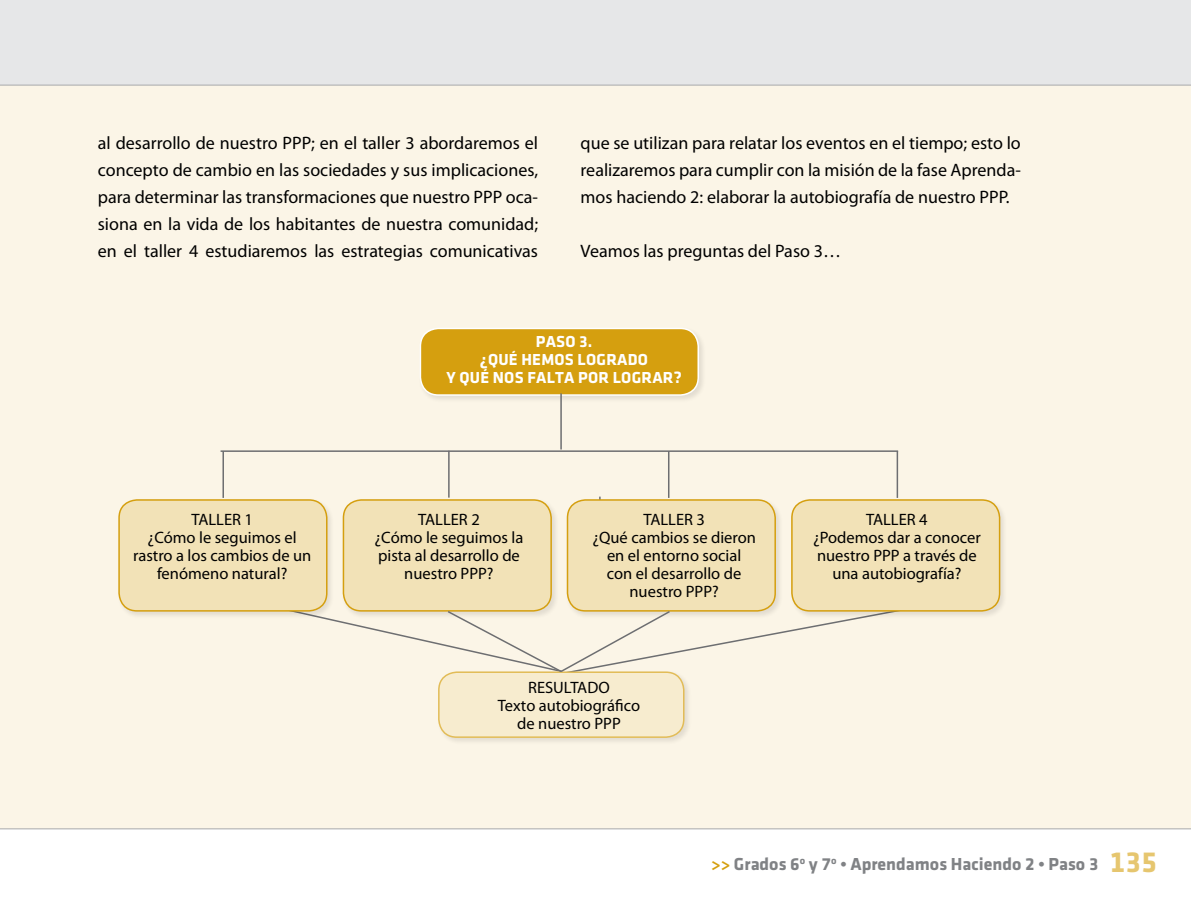
<style>
.page{position:relative;width:1191px;height:915px;background:#fff}
.page>*{position:absolute;margin:0;border:0;box-sizing:border-box;transform-origin:0 0}
.t1{font:18px/27px "Myriad Pro";color:#000;text-align:justify}
.t2{font:700 18px "Klavika";color:#808285}
.t3{font:16.5px/18px "Myriad Pro";color:#000;text-align:center}
.t4{font:700 16.5px/18px "Klavika";letter-spacing:.015em;color:#fff;text-align:center}
.s1{color:#d59f0f}
.s2{font-size:30px;color:#e6c66f}
</style>
<div class="page">
<div style="left:0;top:0;width:1191px;height:85px;background:#e6e7e8"></div>
<div style="left:0;top:85px;width:1191px;height:743px;background:#fbf5e7"></div>
<div style="left:418px;top:326px;width:288px;height:77px;background:#000;opacity:.1"></div>
<div style="left:420px;top:328px;width:278px;height:67px;background:#d59f0f;border-radius:18px"></div>
<div style="left:420px;top:327px;width:279px;height:68px;border:2px solid #fff;border-radius:18px"></div>
<hr style="left:599px;top:496px;width:1px;height:94px;background:#6d6e71">
<div style="left:117px;top:497px;width:218px;height:121px;background:#000;opacity:.1"></div>
<div style="left:119px;top:500px;width:208px;height:110px;background:#f2e2b7;border-radius:18px"></div>
<div style="left:118px;top:499px;width:209px;height:112px;border:2px solid #d59f0f;border-radius:18px"></div>
<div style="left:341px;top:497px;width:218px;height:121px;background:#000;opacity:.1"></div>
<div style="left:343px;top:500px;width:208px;height:110px;background:#f2e2b7;border-radius:18px"></div>
<div style="left:343px;top:499px;width:209px;height:112px;border:2px solid #d59f0f;border-radius:18px"></div>
<div style="left:565px;top:497px;width:218px;height:121px;background:#000;opacity:.1"></div>
<div style="left:567px;top:500px;width:208px;height:110px;background:#f2e2b7;border-radius:18px"></div>
<div style="left:567px;top:499px;width:209px;height:112px;border:2px solid #d59f0f;border-radius:18px"></div>
<div style="left:790px;top:497px;width:218px;height:121px;background:#000;opacity:.1"></div>
<div style="left:792px;top:500px;width:207px;height:110px;background:#f2e2b7;border-radius:18px"></div>
<div style="left:791px;top:499px;width:209px;height:112px;border:2px solid #d59f0f;border-radius:18px"></div>
<div style="left:437px;top:670px;width:255px;height:75px;background:#000;opacity:.1"></div>
<div style="left:439px;top:672px;width:245px;height:64px;background:#f7eccf;border-radius:18px"></div>
<div style="left:438px;top:671px;width:246px;height:66px;border:2px solid #e2bc57;border-radius:18px"></div>
<svg style="left:252px;top:599px;width:695px;height:76px;background:#f4ecd7"></svg>
<hr style="left:560px;top:393px;width:2px;height:56px;background:#6d6e71">
<hr style="left:668px;top:451px;width:1px;height:46px;background:#6d6e71">
<hr style="left:896px;top:451px;width:2px;height:46px;background:#6d6e71">
<hr style="left:222px;top:451px;width:2px;height:46px;background:#6d6e71">
<hr style="left:220px;top:450px;width:678px;height:2px;background:#6d6e71">
<hr style="left:448px;top:450px;width:1px;height:47px;background:#6d6e71">
<p class="t1" style="left:98px;top:129px;width:442px">al desarrollo de nuestro PPP; en el taller 3 abordaremos el concepto de cambio en las sociedades y sus implicaciones, para determinar las transformaciones que nuestro PPP oca&shy;siona en la vida de los habitantes de nuestra comunidad; en el taller 4 estudiaremos las estrategias comunicativas</p>
<p class="t1" style="left:580px;top:129px;width:442px">que se utilizan para relatar los eventos en el tiempo; esto lo realizaremos para cumplir con la misión de la fase Aprenda&shy;mos haciendo 2: elaborar la autobiografía de nuestro PPP.</p>
<p class="t1" style="left:580px;top:237px;width:262px">Veamos las preguntas del Paso 3…</p>
<p class="t4" style="left:446px;top:332px;width:237px">PASO 3.<br>¿QUÉ HEMOS LOGRADO<br>Y QUÉ NOS FALTA POR LOGRAR?</p>
<p class="t3" style="left:133px;top:510px;width:180px">TALLER 1<br>¿Cómo le seguimos el rastro a los cambios de un fenómeno natural?</p>
<p class="t3" style="left:374px;top:510px;width:150px">TALLER 2<br>¿Cómo le seguimos la pista al desarrollo de nuestro PPP?</p>
<p class="t3" style="left:592px;top:510px;width:165px">TALLER 3<br>¿Qué cambios se dieron en el entorno social con el desarrollo de nuestro PPP?</p>
<p class="t3" style="left:813px;top:510px;width:169px">TALLER 4<br>¿Podemos dar a conocer nuestro PPP a través de una autobiografía?</p>
<p class="t3" style="left:498px;top:678px;width:144px">RESULTADO<br>Texto autobiográfico de nuestro PPP</p>
<p class="t2" style="left:711px;top:854px;width:447px"><span class="s1">&gt;&gt;</span> Grados 6<sup>o</sup> y 7<sup>o</sup> • Aprendamos Haciendo 2 • Paso 3 <span class="s2">135</span></p>
</div>
